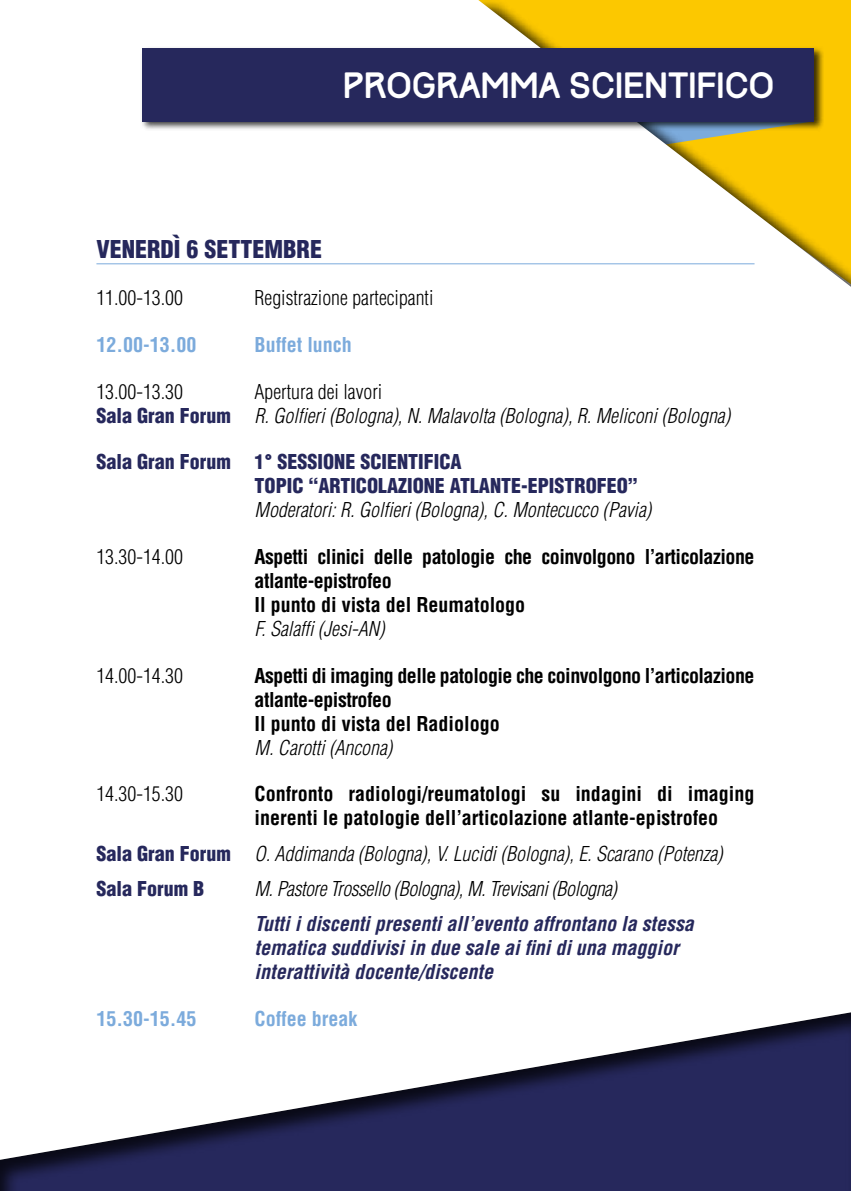
<style>
.page{position:relative;width:851px;height:1191px;background:#fff}
.page>*{position:absolute;margin:0;border:0;box-sizing:border-box;transform-origin:0 0}
.t1{font:32px "Track";color:#fff}
.t2{font:900 condensed 24px "Helvetica";color:#26285c}
.t3{font:italic 300 condensed 20px/24px "Helvetica";color:#000}
.t4{font:700 condensed 20px/24px "Helvetica";letter-spacing:-.025em;color:#000}
.t5{font:italic 700 condensed 20px/24px "Helvetica";color:#26285c}
.t6{font:700 condensed 20px/24px "Helvetica";color:#000}
.t7{font:300 condensed 20px "Helvetica";color:#000}
.t8{font:900 condensed 20px/24px "Helvetica";color:#26285c}
.t9{font:italic 300 condensed 20px "Helvetica";letter-spacing:-.02em;color:#000}
.t10{font:700 condensed 20px "Helvetica";color:#7cabdc}
.s1{font-style:normal}
.s2{font-weight:900;font-style:normal;color:#26285c}
</style>
<div class="page">
<svg style="left:96px;top:0;width:754px;height:286px"></svg>
<div style="left:140px;top:46px;width:683px;height:86px;background:#000;opacity:.75"></div>
<div style="left:142px;top:48px;width:672px;height:73px;background:#26285c"></div>
<div style="left:0;top:1009px;width:850px;height:182px;background:#000;opacity:.75"></div>
<hr style="left:96px;top:263px;width:658px;height:1px;background:#7cabdc">
<h1 class="t1" style="left:343px;top:65px;width:432px">PROGRAMMA SCIENTIFICO</h1>
<p class="t2" style="left:96px;top:234px;width:227px">VENERDÌ 6 SETTEMBRE</p>
<p class="t7" style="left:96px;top:286px;width:88px">11.00-13.00</p>
<p class="t7" style="left:254px;top:286px;width:180px">Registrazione partecipanti</p>
<p class="t10" style="left:96px;top:332px;width:101px">12.00-13.00</p>
<p class="t10" style="left:254px;top:332px;width:99px">Buffet lunch</p>
<p class="t7" style="left:96px;top:379px;width:88px">13.00-13.30</p>
<p class="t3" style="left:96px;top:379px;width:635px;text-indent:158px"><span class="s1">Apertura dei lavori<br></span><span class="s2">Sala Gran Forum</span> R. Golfieri (Bologna), N. Malavolta (Bologna), R. Meliconi (Bologna)</p>
<p class="t8" style="left:254px;top:449px;width:385px;text-indent:-158px">Sala Gran Forum 1° SESSIONE SCIENTIFICA<br>TOPIC “ARTICOLAZIONE ATLANTE-EPISTROFEO”</p>
<p class="t3" style="left:254px;top:498px;width:398px">Moderatori: R. Golfieri (Bologna), C. Montecucco (Pavia)</p>
<p class="t7" style="left:96px;top:545px;width:88px">13.30-14.00</p>
<p class="t4" style="left:254px;top:544px;width:501px">Aspetti clinici delle patologie che coinvolgono l’articolazione atlante-epistrofeo<br>Il punto di vista del Reumatologo</p>
<p class="t3" style="left:254px;top:616px;width:131px">F. Salaffi (Jesi-AN)</p>
<p class="t7" style="left:96px;top:664px;width:88px">14.00-14.30</p>
<p class="t4" style="left:254px;top:663px;width:501px">Aspetti di imaging delle patologie che coinvolgono l’articolazione atlante-epistrofeo<br>Il punto di vista del Radiologo</p>
<p class="t3" style="left:254px;top:735px;width:139px">M. Carotti (Ancona)</p>
<p class="t7" style="left:96px;top:782px;width:88px">14.30-15.30</p>
<p class="t6" style="left:254px;top:782px;width:501px">Confronto radiologi/reumatologi su indagini di imaging inerenti le patologie dell’articolazione atlante-epistrofeo</p>
<p class="t3" style="left:96px;top:835px;width:627px;line-height:35.4px"><span class="s2">Sala Gran Forum</span> O. Addimanda (Bologna), V. Lucidi (Bologna), E. Scarano (Potenza)<br><span class="s2">Sala Forum B</span></p>
<p class="t9" style="left:254px;top:877px;width:364px">M. Pastore Trossello (Bologna), M. Trevisani (Bologna)</p>
<p class="t5" style="left:254px;top:912px;width:441px">Tutti i discenti presenti all’evento affrontano la stessa tematica suddivisi in due sale ai fini di una maggior interattività docente/discente</p>
<p class="t10" style="left:96px;top:1006px;width:101px">15.30-15.45</p>
<p class="t10" style="left:254px;top:1006px;width:104px">Coffee break</p>
</div>
